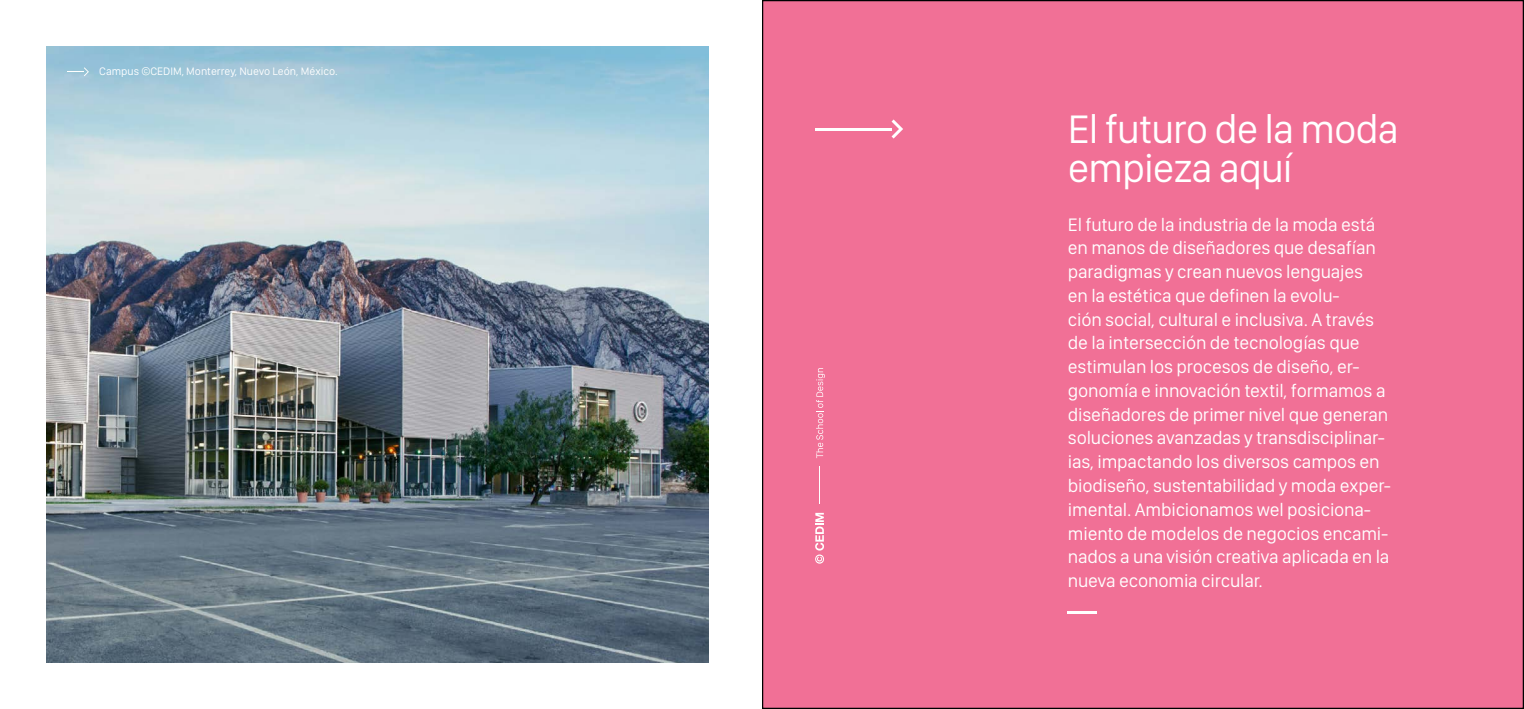
<style>
.page{position:relative;width:1524px;height:709px;background:#fff}
.page>*{position:absolute;margin:0;border:0;box-sizing:border-box;transform-origin:0 0}
.t1{font:41.25px/38.8px "San Francisco Display";letter-spacing:-.025em;color:#fff}
.t2{font:18.75px/23.8px "San Francisco Display";letter-spacing:-.01em;color:#fff}
.t3{font:11.25px "San Francisco Display";color:#fff}
</style>
<div class="page">
<img style="left:46px;top:46px;width:663px;height:617px">
<svg style="left:67px;top:67px;width:22px;height:9px"></svg>
<div style="left:762px;top:1px;width:761px;height:707px;background:#f17096"></div>
<hr style="left:815px;top:127px;width:76px;height:3px;background:#fff">
<svg style="left:891px;top:119px;width:12px;height:19px"></svg>
<svg style="left:816px;top:368px;width:9px;height:90px"></svg>
<svg style="left:815px;top:513px;width:9px;height:50px"></svg>
<hr style="left:819px;top:466px;width:1px;height:37px;background:#fff">
<hr style="left:1068px;top:611px;width:29px;height:3px;background:#fff">
<p class="t3" style="left:99px;top:64px;width:240px">Campus ©CEDIM, Monterrey, Nuevo León, México.</p>
<h1 class="t1" style="left:1068px;top:113px;width:332px">El futuro de la moda empieza aquí</h1>
<p class="t2" style="left:1068px;top:214px;width:325px">El futuro de la industria de la moda está en manos de diseñadores que desafían paradigmas y crean nuevos lenguajes<br>en la estética que definen la evolu-<br>ción social, cultural e inclusiva. A través de la intersección de tecnologías que estimulan los procesos de diseño, er&shy;gonomía e innovación textil, formamos a diseñadores de primer nivel que generan soluciones avanzadas y transdisciplinar&shy;ias, impactando los diversos campos en biodiseño, sustentabilidad y moda exper&shy;imental. Ambicionamos wel posiciona&shy;miento de modelos de negocios encami&shy;nados a una visión creativa aplicada en la nueva economia circular.</p>
</div>
